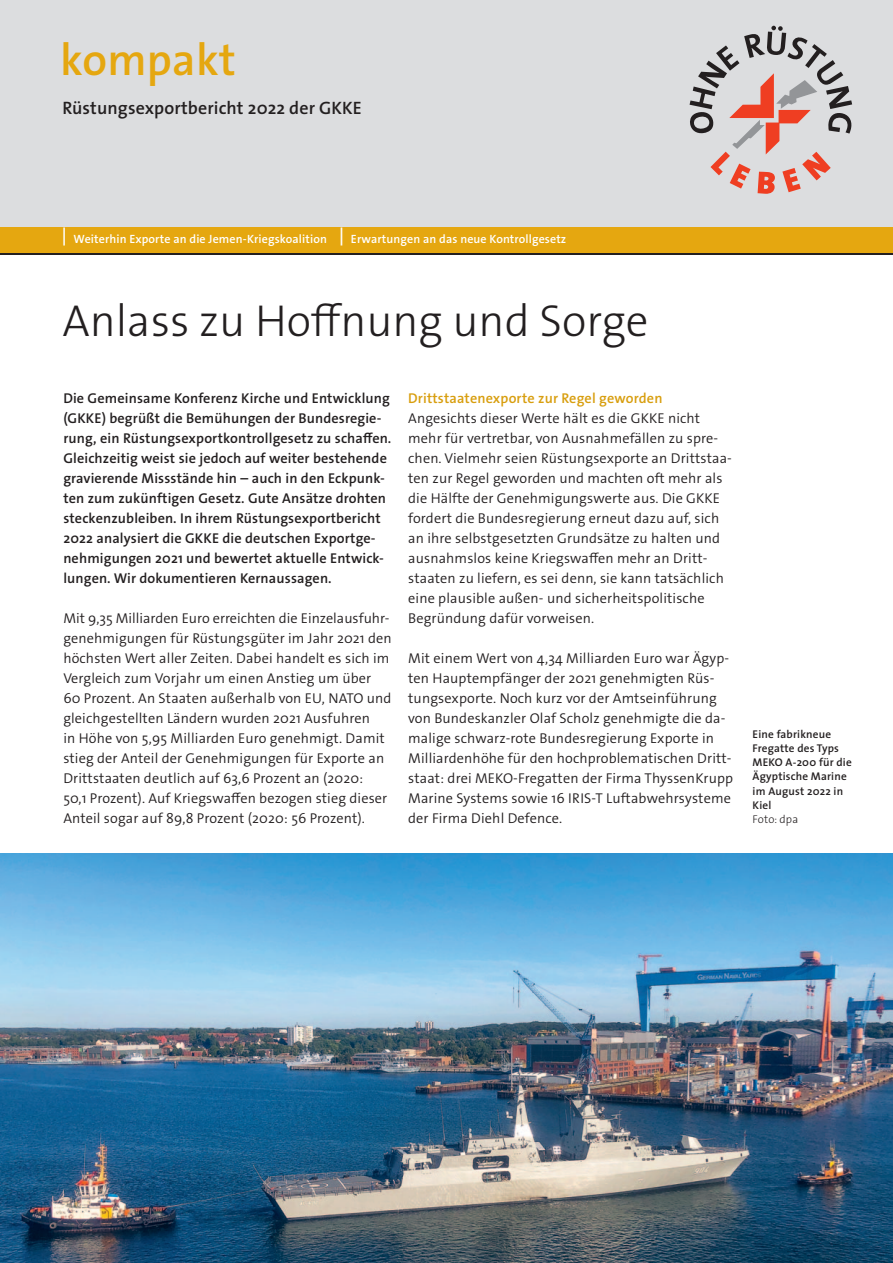
<style>
.page{position:relative;width:893px;height:1263px;background:#fff}
.page>*{position:absolute;margin:0;border:0;box-sizing:border-box;transform-origin:0 0}
.t1{font:45px "The Sans LP3 Lig";color:#231f20}
.t2{font:600 45px "The Sans";letter-spacing:.005em;color:#e5a710}
.t3{font:600 18px "The Sans";letter-spacing:.005em;color:#231f20}
.t4{font:14.25px/20.1px "The Sans LP4 Se Lig";letter-spacing:.01em;color:#231f20}
.t5{font:14.25px/20.1px "The Sans LP6 Se Bld";letter-spacing:.01em;color:#231f20}
.t6{font:14.25px "The Sans LP6 Se Bld";letter-spacing:.01em;color:#d89e0e}
.t7{font:12px "The Sans LP6 Se Bld";letter-spacing:.01em;color:#fff}
.t8{font:600 11.25px/14.2px "The Sans";letter-spacing:.015em;color:#231f20}
.t9{font:300 11.25px "The Sans";letter-spacing:.015em;color:#231f20}
</style>
<div class="page">
<div style="left:0;top:0;width:893px;height:232px;background:#dcdddf"></div>
<div style="left:0;top:228px;width:893px;height:26px;background:#e5a710"></div>
<hr style="left:0;top:253px;width:893px;height:2px;background:#231f20">
<svg style="left:690px;top:26px;width:162px;height:168px"></svg>
<img style="left:0;top:854px;width:893px;height:409px">
<p class="t2" style="left:60px;top:42px;width:177px">kompakt</p>
<p class="t3" style="left:62px;top:101px;width:301px">Rüstungsexportbericht 2022 der GKKE</p>
<p class="t7" style="left:62px;top:235px;width:506px"><sup>|</sup> Weiterhin Exporte an die Jemen-Kriegskoalition <sup>|</sup> Erwartungen an das neue Kontrollgesetz</p>
<p class="t1" style="left:62px;top:304px;width:588px">Anlass zu Hoffnung und Sorge</p>
<p class="t5" style="left:63px;top:389px;width:329px">Die Gemeinsame Konferenz Kirche und Entwicklung (GKKE) begrüßt die Bemühungen der Bundesregie&shy;rung, ein Rüstungsexportkontrollgesetz zu schaffen.<br>Gleichzeitig weist sie jedoch auf weiter bestehende gravierende Missstände hin – auch in den Eckpunk&shy;ten zum zukünf tigen Gesetz. Gute Ansätze drohten steckenzubleiben. In ihrem Rüstungsexportbericht 2022 analysiert die GKKE die deutschen Exportge&shy;nehmigungen 2021 und bewertet aktuelle Entwick&shy;lungen. Wir dokumentieren Kernaussagen.</p>
<p class="t4" style="left:63px;top:609px;width:330px">Mit 9,35 Milliarden Euro erreichten die Einzelausfuhr&shy;genehmigungen für Rüstungsgüter im Jahr 2021 den höchsten Wert aller Zeiten. Dabei handelt es sich im Vergleich zum Vorjahr um einen Anstieg um über 60 Prozent. An Staaten außerhalb von EU, NATO und gleichgestellten Ländern wurden 2021 Ausfuhren<br>in Höhe von 5,95 Milliarden Euro genehmigt. Damit stieg der Anteil der Genehmigungen für Exporte an Drittstaaten deutlich auf 63,6 Prozent an (2020:<br>50,1 Prozent). Auf Kriegswaffen bezogen stieg dieser Anteil sogar auf 89,8 Prozent (2020: 56 Prozent).</p>
<p class="t6" style="left:408px;top:392px;width:256px">Drittstaatenexporte zur Regel geworden</p>
<p class="t4" style="left:408px;top:409px;width:325px">Angesichts dieser Werte hält es die GKKE nicht mehr für vertretbar, von Ausnahmefällen zu spre&shy;chen. Vielmehr seien Rüstungsexporte an Drittstaa&shy;ten zur Regel geworden und machten oft mehr als die Hälfte der Genehmigungswerte aus. Die GKKE fordert die Bundesregierung erneut dazu auf, sich an ihre selbstgesetzten Grundsätze zu halten und ausnahmslos keine Kriegswaffen mehr an Dritt - staaten zu liefern, es sei denn, sie kann tatsächlich eine plausible außen- und sicherheitspolitische Begründung dafür vorweisen.</p>
<p class="t4" style="left:408px;top:650px;width:326px">Mit einem Wert von 4,34 Milliarden Euro war Ägyp&shy;ten Hauptempfänger der 2021 genehmigten Rüs&shy;tungsexporte. Noch kurz vor der Amtseinführung von Bundeskanzler Olaf Scholz genehmigte die da&shy;malige schwarz-rote Bundesregierung Exporte in Milliardenhöhe für den hochproblematischen Dritt&shy;staat: drei MEKO-Fregatten der Firma ThyssenKrupp Marine Systems sowie 16 IRIS-T Luftabwehrsysteme der Firma Diehl Defence.</p>
<p class="t8" style="left:753px;top:728px;width:101px">Eine fabrikneue<br>Fregatte des Typs<br>MEKO A-200 für die<br>Ägyp tische Marine im August 2022 in<br>Kiel</p>
<p class="t9" style="left:753px;top:815px;width:47px">Foto: dpa</p>
</div>
